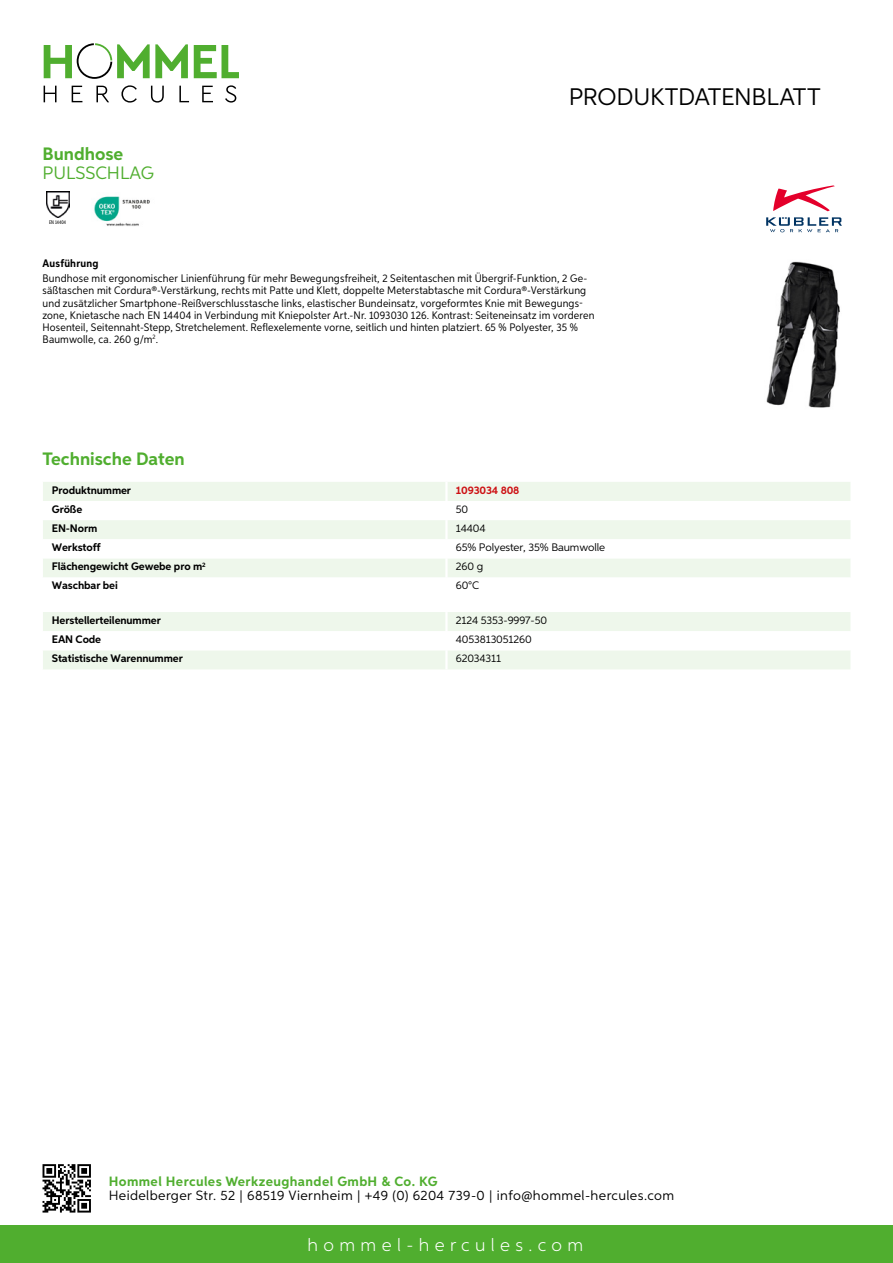
<style>
.page{position:relative;width:893px;height:1263px;background:#fff}
.page>*{position:absolute;margin:0;border:0;box-sizing:border-box;transform-origin:0 0}
.t1{font:24px "Aspira";letter-spacing:-.01em;color:#000}
.t2{font:700 18px "Aspira";color:#50ae2f}
.t3{font:300 18px "Aspira";letter-spacing:.3em;color:#fff}
.t4{font:18px "Aspira";color:#50ae2f}
.t5{font:13.5px "Aspira";letter-spacing:.03em;color:#000}
.t6{font:700 13.5px "Aspira";letter-spacing:.03em;color:#50ae2f}
.t7{font:10.95px/12px "Aspira Nar";letter-spacing:.015em;color:#000}
.t8{font:700 10.95px "Aspira";letter-spacing:-.01em;color:#000}
.t9{font:10.95px "Aspira";letter-spacing:-.01em;color:#000}
.t10{font:700 10.95px "Aspira";letter-spacing:-.01em;color:#cd1013}
.t11{font:700 10.95px "Aspira Nar";letter-spacing:.02em;color:#000}
.t12{font:5.25px "Aspira XX Nar";color:#000}
</style>
<div class="page">
<div style="left:0;top:1226px;width:893px;height:37px;background:#50ae2f"></div>
<svg style="left:43px;top:1164px;width:48px;height:48px"></svg>
<svg style="left:194px;top:45px;width:45px;height:33px"></svg>
<svg style="left:44px;top:43px;width:144px;height:36px"></svg>
<svg style="left:44px;top:86px;width:13px;height:16px"></svg>
<svg style="left:72px;top:86px;width:10px;height:16px"></svg>
<svg style="left:96px;top:86px;width:13px;height:16px"></svg>
<svg style="left:121px;top:85px;width:16px;height:18px"></svg>
<svg style="left:151px;top:86px;width:13px;height:17px"></svg>
<svg style="left:179px;top:86px;width:10px;height:16px"></svg>
<svg style="left:202px;top:86px;width:11px;height:16px"></svg>
<svg style="left:225px;top:85px;width:11px;height:18px"></svg>
<div style="left:43px;top:482px;width:807px;height:19px;background:#eef7eb"></div>
<svg style="left:43px;top:520px;width:807px;height:57px;fill:#eef7eb"></svg>
<hr style="left:445px;top:482px;width:3px;height:19px;background:#fff">
<hr style="left:445px;top:520px;width:3px;height:19px;background:#fff">
<hr style="left:445px;top:539px;width:3px;height:19px;background:#fff">
<hr style="left:445px;top:558px;width:3px;height:19px;background:#fff">
<svg style="left:43px;top:612px;width:807px;height:57px"></svg>
<hr style="left:445px;top:650px;width:3px;height:19px;background:#fff">
<img style="left:46px;top:191px;width:23px;height:27px">
<img style="left:94px;top:196px;width:56px;height:30px">
<img style="left:766px;top:261px;width:74px;height:147px">
<svg style="left:773px;top:185px;width:62px;height:26px"></svg>
<svg style="left:766px;top:217px;width:76px;height:15px"></svg>
<h2 class="t2" style="left:43px;top:142px;width:82px">Bundhose</h2>
<h2 class="t4" style="left:43px;top:162px;width:113px">PULSSCHLAG</h2>
<p class="t12" style="left:49px;top:219px;width:18px">EN 14404</p>
<h1 class="t1" style="left:569px;top:82px;width:253px">Produktdatenblatt</h1>
<p class="t11" style="left:43px;top:257px;width:58px">Ausführung</p>
<p class="t7" style="left:43px;top:273px;width:554px">Bundhose mit ergonomischer Linienführung für mehr Bewegungsfreiheit, 2 Seitentaschen mit Übergrif-Funktion, 2 Ge&shy;säßtaschen mit Cordura®-Verstärkung, rechts mit Patte und Klett, doppelte Meterstabtasche mit Cordura®-Verstärkung und zusätzlicher Smartphone-Reißverschlusstasche links, elastischer Bundeinsatz, vorgeformtes Knie mit Bewegungs&shy;zone, Knietasche nach EN 14404 in Verbindung mit Kniepolster Art.-Nr. 1093030 126. Kontrast: Seiteneinsatz im vorderen Hosenteil, Seitennaht-Stepp, Stretchelement. Reflexelemente vorne, seitlich und hinten platziert. 65 % Polyester, 35 % Baumwolle, ca. 260 g/m<sup>2</sup>.</p>
<h2 class="t2" style="left:43px;top:448px;width:144px">Technische Daten</h2>
<p class="t8" style="left:52px;top:483px;width:81px">Produktnummer</p>
<p class="t10" style="left:456px;top:483px;width:65px">1093034 808</p>
<p class="t8" style="left:52px;top:502px;width:32px">Größe</p>
<p class="t9" style="left:456px;top:502px;width:14px">50</p>
<p class="t8" style="left:52px;top:521px;width:47px">EN-Norm</p>
<p class="t9" style="left:456px;top:522px;width:31px">14404</p>
<p class="t8" style="left:52px;top:541px;width:50px">Werkstoff</p>
<p class="t9" style="left:456px;top:541px;width:151px">65% Polyester, 35% Baumwolle</p>
<p class="t8" style="left:52px;top:560px;width:155px">Flächengewicht Gewebe pro m<sup>2</sup></p>
<p class="t9" style="left:456px;top:560px;width:29px">260 g</p>
<p class="t8" style="left:52px;top:579px;width:68px">Waschbar bei</p>
<p class="t9" style="left:456px;top:579px;width:25px">60°C</p>
<p class="t8" style="left:52px;top:613px;width:111px">Herstellerteilenummer</p>
<p class="t9" style="left:456px;top:613px;width:93px">2124 5353-9997-50</p>
<p class="t8" style="left:52px;top:633px;width:51px">EAN Code</p>
<p class="t9" style="left:456px;top:633px;width:77px">4053813051260</p>
<p class="t8" style="left:52px;top:652px;width:132px">Statistische Warennummer</p>
<p class="t9" style="left:456px;top:652px;width:47px">62034311</p>
<p class="t6" style="left:109px;top:1172px;width:330px">Hommel Hercules Werkzeughandel GmbH &amp; Co. KG</p>
<p class="t5" style="left:109px;top:1187px;width:567px">Heidelberger Str. 52 | 68519 Viernheim | +49 (0) 6204 739-0 | info@hommel-hercules.com</p>
<h2 class="t3" style="left:307px;top:1234px;width:277px">hommel-hercules.com</h2>
</div>
